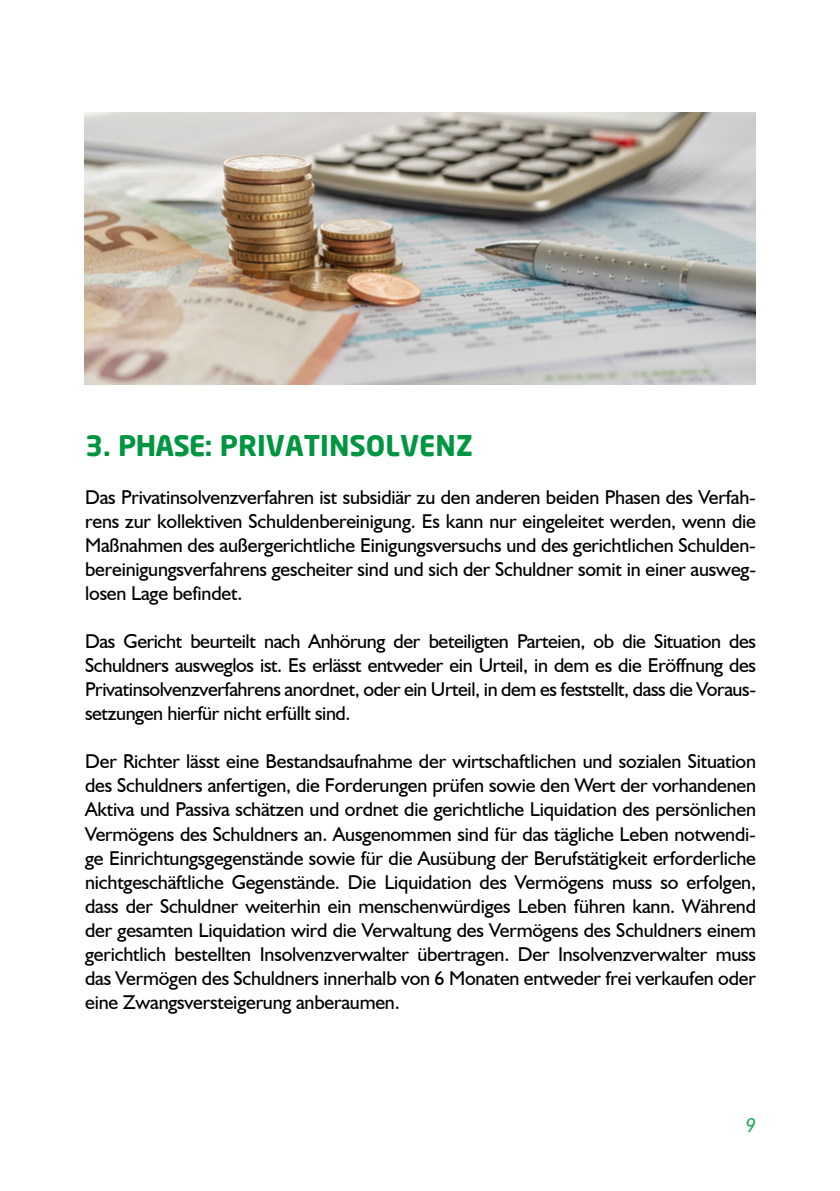
<style>
.page{position:relative;width:840px;height:1191px;background:#fff}
.page>*{position:absolute;margin:0;border:0;box-sizing:border-box;transform-origin:0 0}
.t1{font:700 28px "Neo Sans";color:#009641}
.t2{font:20px/24px "Humanist 521 BT";letter-spacing:-.01em;color:#000;text-align:justify}
.t3{font:italic 20px "Humanist 521 BT";color:#30ab5c}
</style>
<div class="page">
<img style="left:84px;top:112px;width:671px;height:272px">
<h1 class="t1" style="left:85px;top:428px;width:389px">3. PHASE: PRIVATINSOLVENZ</h1>
<p class="t2" style="left:85px;top:485px;width:672px">Das Privatinsolvenzverfahren ist subsidiär zu den anderen beiden Phasen des Verfah&shy;rens zur kollektiven Schuldenbereinigung. Es kann nur eingeleitet werden, wenn die Maßnahmen des außergerichtliche Einigungsversuchs und des gerichtlichen Schulden&shy;bereinigungsverfahrens gescheiter sind und sich der Schuldner somit in einer ausweg&shy;losen Lage befindet.</p>
<p class="t2" style="left:85px;top:629px;width:672px">Das Gericht beurteilt nach Anhörung der beteiligten Parteien, ob die Situation des Schuldners ausweglos ist. Es erlässt entweder ein Urteil, in dem es die Eröffnung des Privatinsolvenzverfahrens anordnet, oder ein Urteil, in dem es feststellt, dass die Voraus&shy;setzungen hierfür nicht erfüllt sind.</p>
<p class="t2" style="left:85px;top:749px;width:672px">Der Richter lässt eine Bestandsaufnahme der wirtschaftlichen und sozialen Situation des Schuldners anfertigen, die Forderungen prüfen sowie den Wert der vorhandenen Aktiva und Passiva schätzen und ordnet die gerichtliche Liquidation des persönlichen Vermögens des Schuldners an. Ausgenommen sind für das tägliche Leben notwendi&shy;ge Einrichtungsgegenstände sowie für die Ausübung der Berufstätigkeit erforderliche nichtgeschäftliche Gegenstände. Die Liquidation des Vermögens muss so erfolgen, dass der Schuldner weiterhin ein menschenwürdiges Leben führen kann. Während der gesamten Liquidation wird die Verwaltung des Vermögens des Schuldners einem gerichtlich bestellten Insolvenzverwalter übertragen. Der Insolvenzverwalter muss das Vermögen des Schuldners innerhalb von 6 Monaten entweder frei verkaufen oder eine Zwangsversteigerung anberaumen.</p>
<p class="t3" style="left:745px;top:1112px;width:12px">9</p>
</div>
